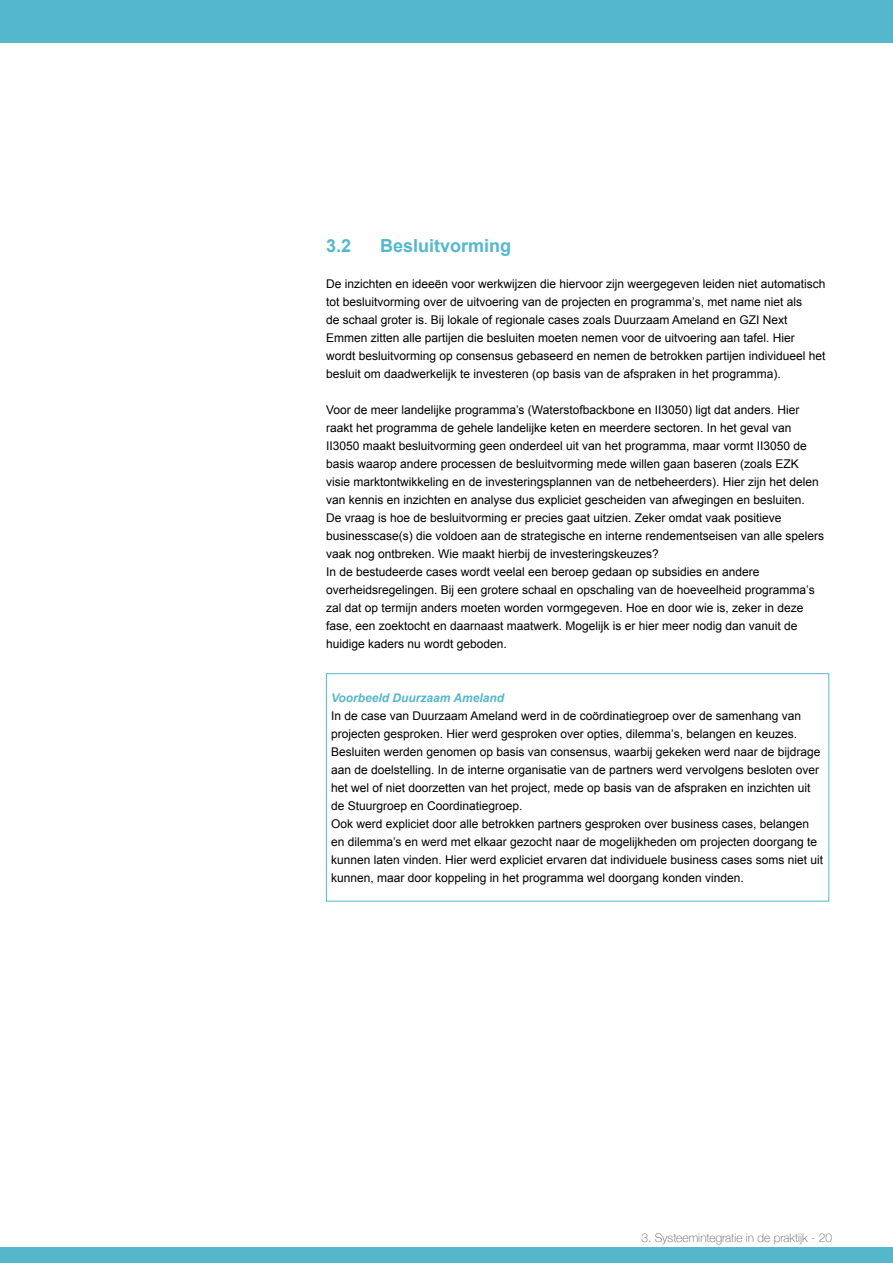
<style>
.page{position:relative;width:893px;height:1263px;background:#fff}
.page>*{position:absolute;margin:0;border:0;box-sizing:border-box;transform-origin:0 0}
.t1{font:700 18px "Arial";color:#54b7cc}
.t2{font:12px/18px "Arial";color:#000}
.t3{font:100 12px "Helvetica Neue";color:#58595b}
.t4{font:italic 700 12px "Arial";color:#54b7cc}
</style>
<div class="page">
<div style="left:0;top:0;width:893px;height:43px;background:#54b7cc"></div>
<div style="left:0;top:1247px;width:893px;height:16px;background:#54b7cc"></div>
<div style="left:326px;top:673px;width:503px;height:228px;border:1px solid #54b7cc"></div>
<h1 class="t1" style="left:326px;top:234px;width:27px">3.2</h1>
<h1 class="t1" style="left:380px;top:234px;width:133px">Besluitvorming</h1>
<p class="t2" style="left:326px;top:275px;width:501px">De inzichten en ideeën voor werkwijzen die hiervoor zijn weergegeven leiden niet automatisch tot besluitvorming over de uitvoering van de projecten en programma’s, met name niet als<br>de schaal groter is. Bij lokale of regionale cases zoals Duurzaam Ameland en GZI Next Emmen zitten alle partijen die besluiten moeten nemen voor de uitvoering aan tafel. Hier wordt besluitvorming op consensus gebaseerd en nemen de betrokken partijen individueel het besluit om daadwerkelijk te investeren (op basis van de afspraken in het programma).</p>
<p class="t2" style="left:326px;top:401px;width:500px">Voor de meer landelijke programma’s (Waterstofbackbone en II3050) ligt dat anders. Hier raakt het programma de gehele landelijke keten en meerdere sectoren. In het geval van II3050 maakt besluitvorming geen onderdeel uit van het programma, maar vormt II3050 de basis waarop andere processen de besluitvorming mede willen gaan baseren (zoals EZK visie marktontwikkeling en de investeringsplannen van de netbeheerders). Hier zijn het delen van kennis en inzichten en analyse dus expliciet gescheiden van afwegingen en besluiten.<br>De vraag is hoe de besluitvorming er precies gaat uitzien. Zeker omdat vaak positieve businesscase(s) die voldoen aan de strategische en interne rendementseisen van alle spelers vaak nog ontbreken. Wie maakt hierbij de investeringskeuzes?<br>In de bestudeerde cases wordt veelal een beroep gedaan op subsidies en andere overheidsregelingen. Bij een grotere schaal en opschaling van de hoeveelheid programma’s zal dat op termijn anders moeten worden vormgegeven. Hoe en door wie is, zeker in deze fase, een zoektocht en daarnaast maatwerk. Mogelijk is er hier meer nodig dan vanuit de huidige kaders nu wordt geboden.</p>
<p class="t4" style="left:331px;top:690px;width:175px">Voorbeeld Duurzaam Ameland</p>
<p class="t2" style="left:331px;top:707px;width:494px">In de case van Duurzaam Ameland werd in de coördinatiegroep over de samenhang van projecten gesproken. Hier werd gesproken over opties, dilemma’s, belangen en keuzes.<br>Besluiten werden genomen op basis van consensus, waarbij gekeken werd naar de bijdrage aan de doelstelling. In de interne organisatie van de partners werd vervolgens besloten over het wel of niet doorzetten van het project, mede op basis van de afspraken en inzichten uit de Stuurgroep en Coordinatiegroep.<br>Ook werd expliciet door alle betrokken partners gesproken over business cases, belangen en dilemma’s en werd met elkaar gezocht naar de mogelijkheden om projecten doorgang te kunnen laten vinden. Hier werd expliciet ervaren dat individuele business cases soms niet uit kunnen, maar door koppeling in het programma wel doorgang konden vinden.</p>
<p class="t3" style="left:641px;top:1229px;width:192px">3. Systeemintegratie in de praktijk - 20</p>
</div>
